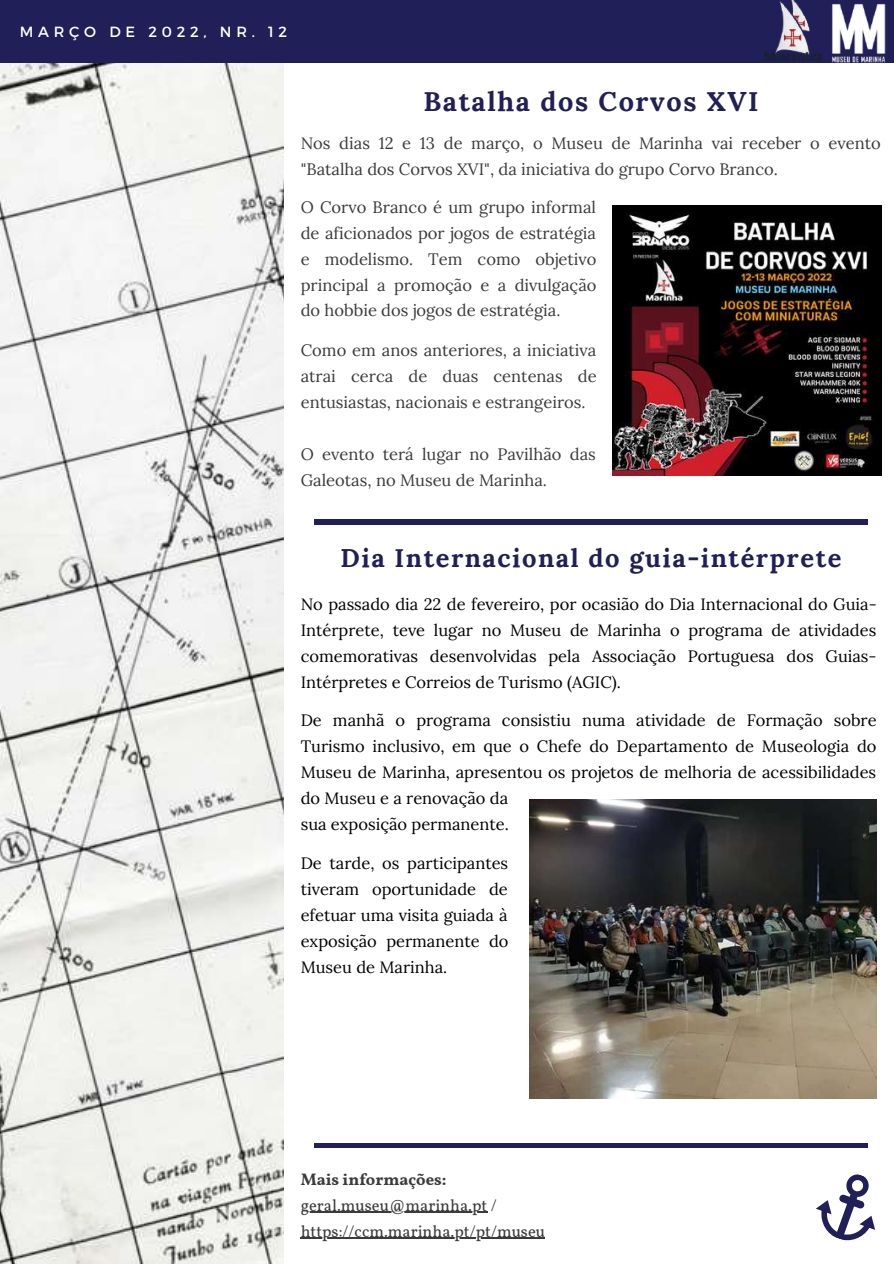
<style>
.page{position:relative;width:894px;height:1264px;background:#fff}
.page>*{position:absolute;margin:0;border:0;box-sizing:border-box;transform-origin:0 0}
.t1{font:700 27px "Lora";letter-spacing:.06em;color:#211f57}
.t2{font:700 25.5px "Lora";letter-spacing:.06em;color:#211f57}
.t3{font:16.5px/26px "Lora";color:#000;text-align:justify}
.t4{font:16.5px/26px "Lora";color:#3b3b3b;text-align:justify}
.t5{font:16.5px/26px "Vollkorn";color:#3b3b3b}
.t6{font:700 16.5px "Vollkorn";color:#3b3b3b}
.t7{font:14.7px "Montserrat";letter-spacing:.32em;color:#fff}
</style>
<div class="page">
<img style="left:0;top:63px;width:284px;height:1200px">
<div style="left:0;top:0;width:893px;height:63px;background:#211f57"></div>
<img style="left:832px;top:4px;width:54px;height:59px">
<hr style="left:300px;top:1211px;width:187px;height:1px;background:#3b3b3b">
<hr style="left:300px;top:1237px;width:245px;height:1px;background:#3b3b3b">
<svg style="left:816px;top:1174px;width:59px;height:67px"></svg>
<img style="left:764px;top:0;width:57px;height:60px">
<div style="left:314px;top:519px;width:553px;height:5px;background:#211f57"></div>
<hr style="left:314px;top:1143px;width:553px;height:4px;background:#211f57">
<img style="left:612px;top:206px;width:269px;height:269px">
<img style="left:529px;top:799px;width:347px;height:299px">
<p class="t7" style="left:20px;top:23px;width:269px">MARÇO DE 2022, NR. 12</p>
<h1 class="t1" style="left:423px;top:84px;width:336px">Batalha dos Corvos XVI</h1>
<p class="t4" style="left:300px;top:130px;width:581px">Nos dias 12 e 13 de março, o Museu de Marinha vai receber o evento "Batalha dos Corvos XVI", da iniciativa do grupo Corvo Branco.</p>
<p class="t4" style="left:300px;top:194px;width:297px">O Corvo Branco é um grupo informal de aficionados por jogos de estratégia e modelismo. Tem como objetivo principal a promoção e a divulgação do hobbie dos jogos de estratégia.</p>
<p class="t4" style="left:300px;top:337px;width:297px">Como em anos anteriores, a iniciativa atrai cerca de duas centenas de entusiastas, nacionais e estrangeiros.</p>
<p class="t4" style="left:300px;top:441px;width:296px">O evento terá lugar no Pavilhão das<br>Galeotas, no Museu de Marinha.</p>
<h2 class="t2" style="left:340px;top:541px;width:502px">Dia Internacional do guia-intérprete</h2>
<p class="t3" style="left:300px;top:591px;width:577px">No passado dia 22 de fevereiro, por ocasião do Dia Internacional do Guia-Intérprete, teve lugar no Museu de Marinha o programa de atividades comemorativas desenvolvidas pela Associação Portuguesa dos Guias-Intérpretes e Correios de Turismo (AGIC).</p>
<p class="t3" style="left:300px;top:707px;width:577px;text-align:left">De manhã o programa consistiu numa atividade de Formação sobre Turismo inclusivo, em que o Chefe do Departamento de Museologia do Museu de Marinha, apresentou os projetos de melhoria de acessibilidades do Museu e a renovação da<br>sua exposição permanente.</p>
<p class="t3" style="left:300px;top:850px;width:209px">De tarde, os participantes tiveram oportunidade de efetuar uma visita guiada à exposição permanente do Museu de Marinha.</p>
<p class="t6" style="left:300px;top:1169px;width:147px">Mais informações:</p>
<p class="t5" style="left:300px;top:1193px;width:246px">geral.museu@marinha.pt / https://ccm.marinha.pt/pt/museu</p>
</div>
